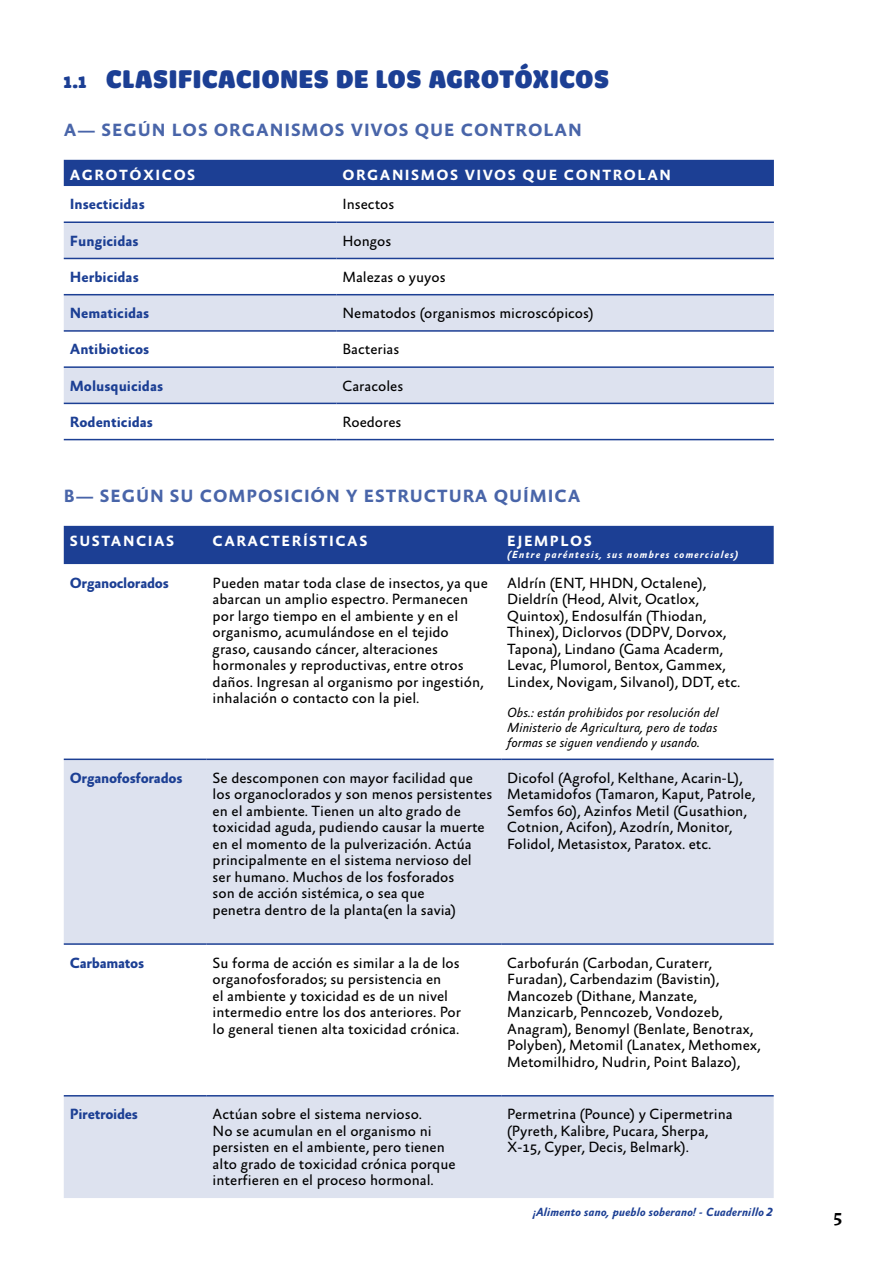
<style>
.page{position:relative;width:893px;height:1263px;background:#fff}
.page>*{position:absolute;margin:0;border:0;box-sizing:border-box;transform-origin:0 0}
.t1{font:900 27px "Kuppa";letter-spacing:.03em;color:#1c3f94}
.t2{font:700 18px "Absara Sans TF";letter-spacing:.05em;color:#4965a9}
.t3{font:700 18px "Absara";color:#000}
.t4{font:15px/16.5px "Absara Sans";color:#000}
.t5{font:700 15px "Absara Sans";color:#1c3f94}
.t6{font:700 15px "Absara Sans TF";letter-spacing:.1em;color:#fff}
.t7{font:700 15px "Absara Sans";letter-spacing:-.02em;color:#1c3f94}
.t8{font:italic 13.5px/15px "Absara Sans";color:#000;text-align:justify}
.t9{font:italic 700 12px "Absara Sans TF";color:#1c3f94}
.t10{font:italic 700 10.5px "Absara Sans TF";letter-spacing:.1em;color:#fff}
.s1{font-size:18px}
</style>
<div class="page">
<div style="left:64px;top:160px;width:710px;height:26px;background:#1c3f94"></div>
<svg style="left:64px;top:223px;width:710px;height:180px;fill:#dde2ef"></svg>
<hr style="left:64px;top:221px;width:272px;height:2px;background:#1c3f94">
<hr style="left:336px;top:221px;width:438px;height:2px;background:#1c3f94">
<hr style="left:64px;top:258px;width:272px;height:1px;background:#1c3f94">
<hr style="left:336px;top:258px;width:438px;height:1px;background:#1c3f94">
<hr style="left:64px;top:294px;width:272px;height:1px;background:#1c3f94">
<hr style="left:336px;top:294px;width:438px;height:1px;background:#1c3f94">
<hr style="left:64px;top:330px;width:272px;height:2px;background:#1c3f94">
<hr style="left:336px;top:330px;width:438px;height:2px;background:#1c3f94">
<hr style="left:64px;top:366px;width:272px;height:2px;background:#1c3f94">
<hr style="left:336px;top:366px;width:438px;height:2px;background:#1c3f94">
<hr style="left:64px;top:403px;width:272px;height:1px;background:#1c3f94">
<hr style="left:336px;top:403px;width:438px;height:1px;background:#1c3f94">
<hr style="left:64px;top:439px;width:272px;height:1px;background:#1c3f94">
<hr style="left:336px;top:439px;width:438px;height:1px;background:#1c3f94">
<div style="left:64px;top:526px;width:710px;height:38px;background:#1c3f94"></div>
<svg style="left:64px;top:760px;width:710px;height:438px;fill:#dde2ef"></svg>
<hr style="left:64px;top:758px;width:143px;height:2px;background:#1c3f94">
<hr style="left:207px;top:758px;width:294px;height:2px;background:#1c3f94">
<hr style="left:501px;top:758px;width:273px;height:2px;background:#1c3f94">
<hr style="left:64px;top:943px;width:143px;height:2px;background:#1c3f94">
<hr style="left:207px;top:943px;width:294px;height:2px;background:#1c3f94">
<hr style="left:501px;top:943px;width:273px;height:2px;background:#1c3f94">
<hr style="left:64px;top:1095px;width:143px;height:1px;background:#1c3f94">
<hr style="left:207px;top:1095px;width:294px;height:1px;background:#1c3f94">
<hr style="left:501px;top:1095px;width:273px;height:1px;background:#1c3f94">
<h1 class="t1" style="left:64px;top:63px;width:547px"><span class="s1">1.1</span> CLASIFICACIONES DE LOS AGROTÓXICOS</h1>
<p class="t2" style="left:64px;top:120px;width:520px">A— SEGÚN LOS ORGANISMOS VIVOS QUE CONTROLAN</p>
<p class="t6" style="left:70px;top:167px;width:25px">AGROT</p>
<p class="t6" style="left:130px;top:167px;width:37px">ÓXICO</p>
<p class="t6" style="left:187px;top:167px;width:10px">S</p>
<p class="t6" style="left:342px;top:167px;width:13px">ORG</p>
<p class="t6" style="left:380px;top:167px;width:97px">ANISMOS VIVO</p>
<p class="t6" style="left:508px;top:167px;width:27px">S QUE</p>
<p class="t6" style="left:564px;top:167px;width:13px">CONTROL</p>
<p class="t6" style="left:647px;top:167px;width:23px">AN</p>
<p class="t5" style="left:70px;top:197px;width:77px">Insecticidas</p>
<p class="t4" style="left:342px;top:197px;width:53px">Insectos</p>
<p class="t5" style="left:70px;top:233px;width:70px">Fungicidas</p>
<p class="t4" style="left:342px;top:233px;width:50px">Hongos</p>
<p class="t5" style="left:70px;top:269px;width:71px">Herbicidas</p>
<p class="t4" style="left:342px;top:269px;width:105px">Malezas o yuyos</p>
<p class="t5" style="left:70px;top:305px;width:81px">Nematicidas</p>
<p class="t4" style="left:342px;top:306px;width:253px">Nematodos (organismos microscópicos)</p>
<p class="t5" style="left:70px;top:342px;width:81px">Antibioticos</p>
<p class="t4" style="left:342px;top:342px;width:58px">Bacterias</p>
<p class="t5" style="left:70px;top:378px;width:95px">Molusquicidas</p>
<p class="t4" style="left:342px;top:378px;width:62px">Caracoles</p>
<p class="t5" style="left:70px;top:414px;width:85px">Rodenticidas</p>
<p class="t4" style="left:342px;top:414px;width:61px">Roedores</p>
<p class="t2" style="left:64px;top:486px;width:514px">B— SEGÚN SU COMPOSICIÓN Y ESTRUCTURA QUÍMICA</p>
<p class="t6" style="left:70px;top:533px;width:64px">SUSTANCI</p>
<p class="t6" style="left:154px;top:533px;width:22px">AS</p>
<p class="t6" style="left:213px;top:533px;width:58px">CARACTERÍ</p>
<p class="t6" style="left:309px;top:533px;width:20px">STIC</p>
<p class="t6" style="left:347px;top:533px;width:22px">AS</p>
<p class="t6" style="left:507px;top:533px;width:30px">EJEMPLO</p>
<p class="t6" style="left:584px;top:533px;width:10px">S</p>
<p class="t10" style="left:507px;top:549px;width:233px">(Entre paréntesis, sus nombres comerciales)</p>
<p class="t7" style="left:70px;top:575px;width:101px">Organoclorados</p>
<p class="t4" style="left:213px;top:575px;width:277px">Pueden matar toda clase de insectos, ya que abarcan un amplio espectro. Permanecen por largo tiempo en el ambiente y en el organismo, acumulándose en el tejido graso, causando cáncer, alteraciones hormonales y reproductivas, entre otros daños. Ingresan al organismo por ingestión, inhalación o contacto con la piel.</p>
<p class="t4" style="left:507px;top:575px;width:234px">Aldrín (ENT, HHDN, Octalene), Dieldrín (Heod, Alvit, Ocatlox, Quintox), Endosulfán (Thiodan, Thinex), Diclorvos (DDPV, Dorvox, Tapona), Lindano (Gama Acaderm, Levac, Plumorol, Bentox, Gammex, Lindex, Novigam, Silvanol), DDT, etc.</p>
<p class="t8" style="left:507px;top:705px;width:213px">Obs.: están prohibidos por resolución del Ministerio de Agricultura, pero de todas formas se siguen vendiendo y usando.</p>
<p class="t7" style="left:70px;top:770px;width:114px">Organofosforados</p>
<p class="t4" style="left:213px;top:770px;width:281px">Se descomponen con mayor facilidad que los organoclorados y son menos persistentes en el ambiente. Tienen un alto grado de toxicidad aguda, pudiendo causar la muerte en el momento de la pulverización. Actúa principalmente en el sistema nervioso del ser humano. Muchos de los fosforados<br>son de acción sistémica, o sea que<br>penetra dentro de la planta(en la savia)</p>
<p class="t4" style="left:507px;top:770px;width:249px">Dicofol (Agrofol, Kelthane, Acarin-L), Metamidofos (Tamaron, Kaput, Patrole, Semfos 60), Azinfos Metil (Gusathion, Cotnion, Acifon), Azodrín, Monitor, Folidol, Metasistox, Paratox. etc.</p>
<p class="t7" style="left:70px;top:955px;width:76px">Carbamatos</p>
<p class="t4" style="left:213px;top:955px;width:250px">Su forma de acción es similar a la de los organofosforados; su persistencia en<br>el ambiente y toxicidad es de un nivel intermedio entre los dos anteriores. Por lo general tienen alta toxicidad crónica.</p>
<p class="t4" style="left:507px;top:955px;width:255px">Carbofurán (Carbodan, Curaterr, Furadan), Carbendazim (Bavistin), Mancozeb (Dithane, Manzate, Manzicarb, Penncozeb, Vondozeb, Anagram), Benomyl (Benlate, Benotrax, Polyben), Metomil (Lanatex, Methomex, Metomilhidro, Nudrin, Point Balazo),</p>
<p class="t7" style="left:70px;top:1106px;width:70px">Piretroides</p>
<p class="t4" style="left:213px;top:1107px;width:244px">Actúan sobre el sistema nervioso.<br>No se acumulan en el organismo ni persisten en el ambiente, pero tienen alto grado de toxicidad crónica porque interfieren en el proceso hormonal.</p>
<p class="t4" style="left:507px;top:1107px;width:227px">Permetrina (Pounce) y Cipermetrina (Pyreth, Kalibre, Pucara, Sherpa,<br>X-15, Cyper, Decis, Belmark).</p>
<p class="t9" style="left:533px;top:1206px;width:241px">¡Alimento sano, pueblo soberano! - Cuadernillo 2</p>
<p class="t3" style="left:833px;top:1205px;width:11px">5</p>
</div>
